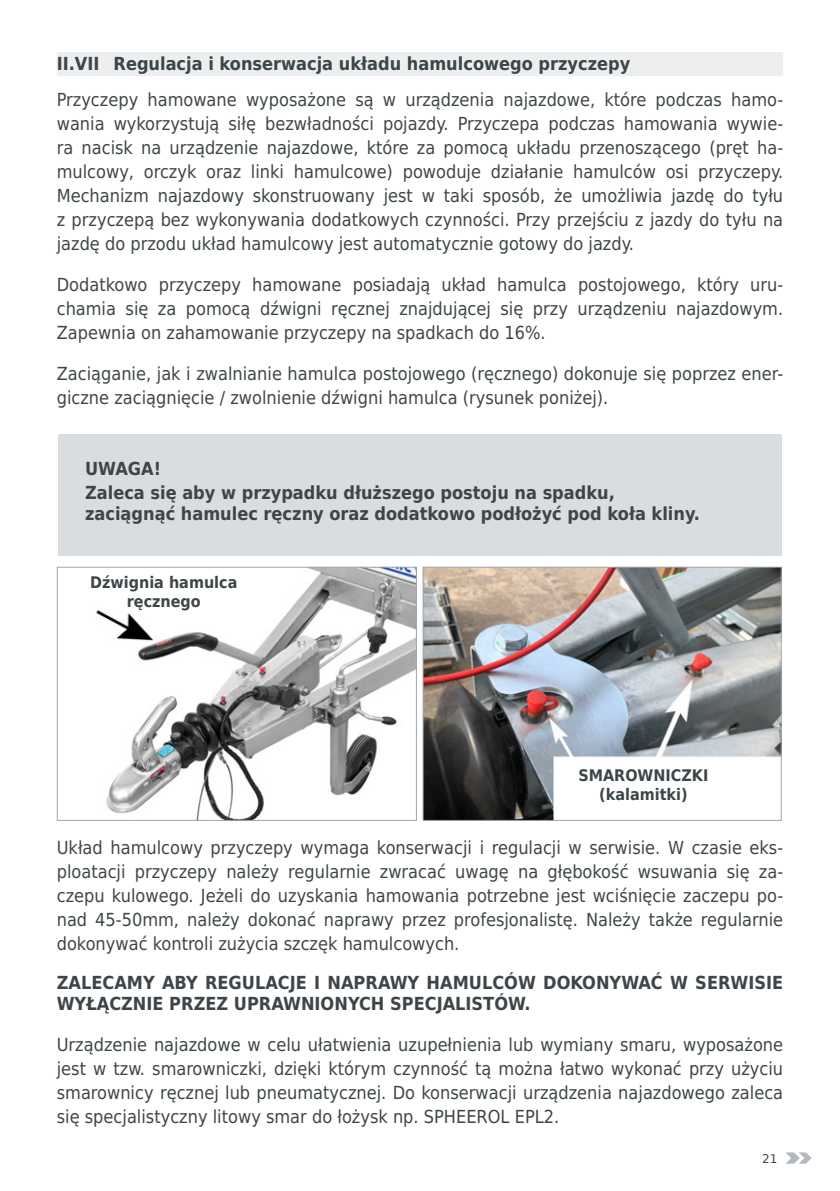
<style>
.page{position:relative;width:840px;height:1191px;background:#fff}
.page>*{position:absolute;margin:0;border:0;box-sizing:border-box;transform-origin:0 0}
.t1{font:18px/24px "DejaVu Sans Condensed";color:#3d4548;text-align:justify}
.t2{font:700 18px/24px "DejaVu Sans Condensed";color:#3d4548}
.t3{font:700 16px/19.2px "DejaVu Sans Condensed";color:#3d4548;text-align:center}
.t4{font:12px "DejaVu Sans";color:#3d4548}
</style>
<div class="page">
<svg style="left:785px;top:1152px;width:26px;height:11px"></svg>
<div style="left:58px;top:434px;width:723px;height:122px;background:#d9dddf"></div>
<div style="left:57px;top:52px;width:725px;height:24px;background:#eceeef"></div>
<img style="left:96px;top:568px;width:318px;height:251px">
<div style="left:57px;top:566px;width:359px;height:255px;border:1px solid #9fa7ac"></div>
<img style="left:424px;top:568px;width:355px;height:251px">
<div style="left:422px;top:566px;width:359px;height:255px;border:1px solid #9fa7ac"></div>
<p class="t2" style="left:57px;top:52px;width:574px">II.VII Regulacja i konserwacja układu hamulcowego przyczepy</p>
<p class="t1" style="left:57px;top:87px;width:727px">Przyczepy hamowane wyposażone są w urządzenia najazdowe, które podczas hamo&shy;wania wykorzystują siłę bezwładności pojazdy. Przyczepa podczas hamowania wywie&shy;ra nacisk na urządzenie najazdowe, które za pomocą układu przenoszącego (pręt ha&shy;mulcowy, orczyk oraz linki hamulcowe) powoduje działanie hamulców osi przyczepy.<br>Mechanizm najazdowy skonstruowany jest w taki sposób, że umożliwia jazdę do tyłu z przyczepą bez wykonywania dodatkowych czynności. Przy przejściu z jazdy do tyłu na jazdę do przodu układ hamulcowy jest automatycznie gotowy do jazdy.</p>
<p class="t1" style="left:57px;top:272px;width:727px">Dodatkowo przyczepy hamowane posiadają układ hamulca postojowego, który uru&shy;chamia się za pomocą dźwigni ręcznej znajdującej się przy urządzeniu najazdowym.<br>Zapewnia on zahamowanie przyczepy na spadkach do 16%.</p>
<p class="t1" style="left:57px;top:361px;width:727px">Zaciąganie, jak i zwalnianie hamulca postojowego (ręcznego) dokonuje się poprzez ener&shy;giczne zaciągnięcie / zwolnienie dźwigni hamulca (rysunek poniżej).</p>
<p class="t2" style="left:85px;top:456px;width:531px">UWAGA!<br>Zaleca się aby w przypadku dłuższego postoju na spadku,</p>
<p class="t2" style="left:85px;top:501px;width:616px">zaciągnąć hamulec ręczny oraz dodatkowo podłożyć pod koła kliny.</p>
<p class="t3" style="left:90px;top:572px;width:149px">Dźwignia hamulca ręcznego</p>
<p class="t3" style="left:578px;top:765px;width:131px">SMAROWNICZKI (kalamitki)</p>
<p class="t1" style="left:57px;top:835px;width:727px">Układ hamulcowy przyczepy wymaga konserwacji i regulacji w serwisie. W czasie eks&shy;ploatacji przyczepy należy regularnie zwracać uwagę na głębokość wsuwania się za&shy;czepu kulowego. Jeżeli do uzyskania hamowania potrzebne jest wciśnięcie zaczepu po&shy;nad 45-50mm, należy dokonać naprawy przez profesjonalistę. Należy także regularnie dokonywać kontroli zużycia szczęk hamulcowych.</p>
<p class="t2" style="left:57px;top:971px;width:727px;line-height:21.6px">ZALECAMY ABY REGULACJE I NAPRAWY HAMULCÓW DOKONYWAĆ W SERWISIE<br>WYŁĄCZNIE PRZEZ UPRAWNIONYCH SPECJALISTÓW.</p>
<p class="t1" style="left:57px;top:1032px;width:727px">Urządzenie najazdowe w celu ułatwienia uzupełnienia lub wymiany smaru, wyposażone jest w tzw. smarowniczki, dzięki którym czynność tą można łatwo wykonać przy użyciu smarownicy ręcznej lub pneumatycznej. Do konserwacji urządzenia najazdowego zaleca się specjalistyczny litowy smar do łożysk np. SPHEEROL EPL2.</p>
<p class="t4" style="left:761px;top:1147px;width:17px">21</p>
</div>
